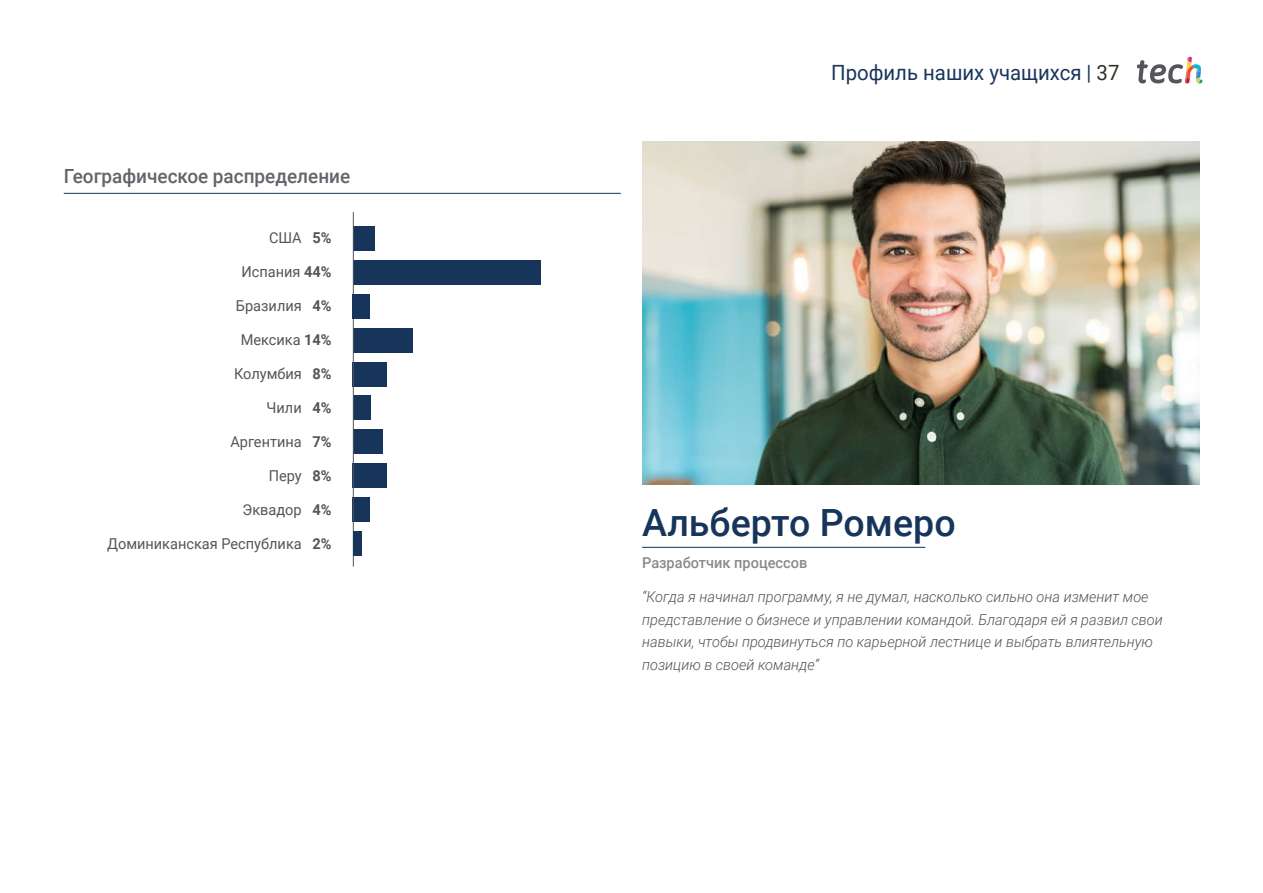
<style>
.page{position:relative;width:1263px;height:893px;background:#fff}
.page>*{position:absolute;margin:0;border:0;box-sizing:border-box;transform-origin:0 0}
.t1{font:500 37.5px "Roboto";color:#17355b}
.t2{font:21px "Roboto";color:#1a355c}
.t3{font:500 19.5px "Roboto";color:#61646a}
.t4{font:italic 300 15px/22.5px "Roboto";color:#52555b}
.t5{font:15px "Roboto";color:#52555b}
.t6{font:500 15px "Roboto";color:#878a8e}
.s1{font-weight:700}
.s2{color:#312e20}
</style>
<div class="page">
<svg style="left:1137px;top:57px;width:65px;height:27px"></svg>
<hr style="left:642px;top:547px;width:283px;height:1px;background:#123352">
<img style="left:642px;top:141px;width:557px;height:343px">
<hr style="left:64px;top:193px;width:557px;height:1px;background:#17355b">
<div style="left:353px;top:226px;width:22px;height:25px;background:#17355b"></div>
<div style="left:353px;top:429px;width:30px;height:25px;background:#17355b"></div>
<div style="left:353px;top:260px;width:187px;height:25px;background:#17355b"></div>
<div style="left:353px;top:463px;width:34px;height:25px;background:#17355b"></div>
<div style="left:353px;top:328px;width:59px;height:25px;background:#17355b"></div>
<div style="left:353px;top:497px;width:17px;height:25px;background:#17355b"></div>
<div style="left:353px;top:362px;width:34px;height:24px;background:#17355b"></div>
<div style="left:353px;top:396px;width:17px;height:24px;background:#17355b"></div>
<hr style="left:353px;top:212px;width:1px;height:355px;background:#52555b">
<div style="left:353px;top:531px;width:9px;height:25px;background:#17355b"></div>
<div style="left:353px;top:294px;width:17px;height:25px;background:#17355b"></div>
<h3 class="t3" style="left:64px;top:162px;width:288px">Географическое распределение</h3>
<p class="t5" style="left:269px;top:227px;width:64px">США <span class="s1">5%</span></p>
<p class="t5" style="left:242px;top:261px;width:92px">Испания <span class="s1">44%</span></p>
<p class="t5" style="left:236px;top:295px;width:97px">Бразилия <span class="s1">4%</span></p>
<p class="t5" style="left:241px;top:329px;width:92px">Мексика <span class="s1">14%</span></p>
<p class="t5" style="left:234px;top:363px;width:99px">Колумбия <span class="s1">8%</span></p>
<p class="t5" style="left:267px;top:397px;width:67px">Чили <span class="s1">4%</span></p>
<p class="t5" style="left:230px;top:431px;width:103px">Аргентина <span class="s1">7%</span></p>
<p class="t5" style="left:269px;top:465px;width:64px">Перу <span class="s1">8%</span></p>
<p class="t5" style="left:243px;top:499px;width:91px">Эквадор <span class="s1">4%</span></p>
<p class="t5" style="left:107px;top:533px;width:226px">Доминиканская Республика <span class="s1">2%</span></p>
<h2 class="t2" style="left:831px;top:57px;width:290px">Профиль наших учащихся | <span class="s2">37</span></h2>
<h1 class="t1" style="left:642px;top:496px;width:315px">Альберто Ромеро</h1>
<p class="t6" style="left:642px;top:552px;width:167px">Разработчик процессов</p>
<p class="t4" style="left:642px;top:585px;width:522px">“Когда я начинал программу, я не думал, насколько сильно она изменит мое представление о бизнесе и управлении командой. Благодаря ей я развил свои навыки, чтобы продвинуться по карьерной лестнице и выбрать влиятельную позицию в своей команде“</p>
</div>
